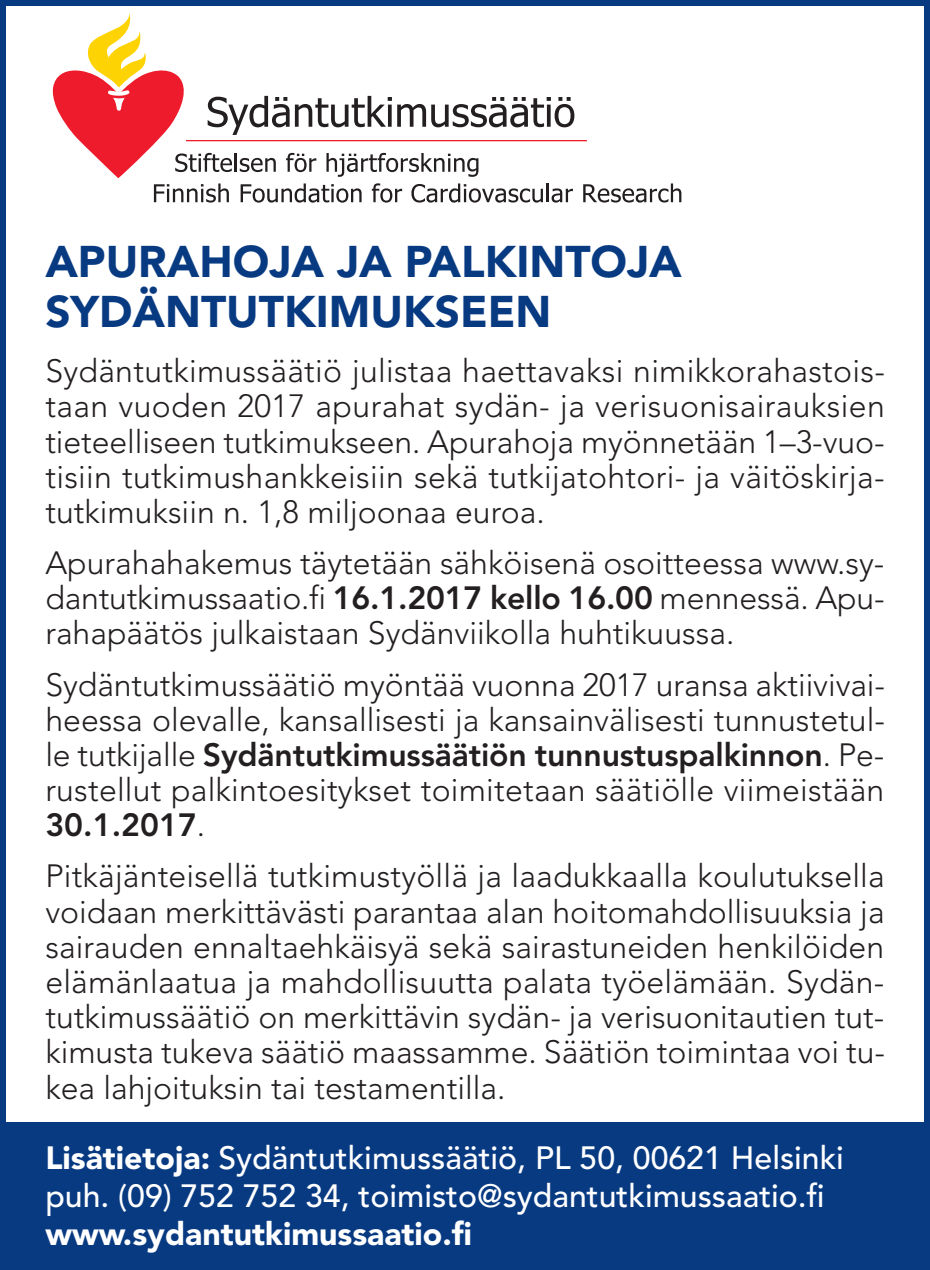
<style>
.page{position:relative;width:930px;height:1270px;background:#fff}
.page>*{position:absolute;margin:0;border:0;box-sizing:border-box;transform-origin:0 0}
.t1{font:900 44px/50px "Avenir";color:#083a82}
.t2{font:300 32px/35.2px "Avenir";color:#231f20;text-align:justify}
.t3{font:500 32px/38px "Avenir";color:#fff}
.t4{font:900 32px "Avenir";color:#fff}
.s1{font-weight:800}
.s2{font-weight:900}
</style>
<div class="page">
<div style="left:0;top:1123px;width:930px;height:147px;background:#083a82"></div>
<div style="left:0;top:0;width:930px;height:1270px;border:6px solid #083a82"></div>
<svg style="left:583px;top:183px;width:98px;height:20px"></svg>
<svg style="left:53px;top:13px;width:521px;height:190px"></svg>
<hr style="left:186px;top:140px;width:401px;height:1px;background:#ee1b2c">
<h1 class="t1" style="left:45px;top:236px;width:638px">APURAHOJA JA PALKINTOJA<br>SYDÄNTUTKIMUKSEEN</h1>
<p class="t2" style="left:45px;top:354px;width:841px">Sydäntutkimussäätiö julistaa haettavaksi nimikkorahastois&shy;taan vuoden 2017 apurahat sydän- ja verisuonisairauksien tieteelliseen tutkimukseen. Apurahoja myönnetään 1–3-vuo&shy;tisiin tutkimushankkeisiin sekä tutkijatohtori- ja väitöskirja&shy;tutkimuksiin n. 1,8 miljoonaa euroa.</p>
<p class="t2" style="left:45px;top:545px;width:841px">Apurahahakemus täytetään sähköisenä osoitteessa www.sy&shy;dantutkimussaatio.fi <span class="s1">16.1.2017 kello 16.00</span> mennessä. Apu&shy;rahapäätös julkaistaan Sydänviikolla huhtikuussa.</p>
<p class="t2" style="left:45px;top:667px;width:841px">Sydäntutkimussäätiö myöntää vuonna 2017 uransa aktiivivai&shy;heessa olevalle, kansallisesti ja kansainvälisesti tunnustetul&shy;le tutkijalle <span class="s1">Sydäntutkimussäätiön tunnustuspalkinnon</span>. Pe&shy;rustellut palkintoesitykset toimitetaan säätiölle viimeistään <span class="s1">30.1.2017</span>.</p>
<p class="t2" style="left:45px;top:859px;width:841px">Pitkäjänteisellä tutkimustyöllä ja laadukkaalla koulutuksella voidaan merkittävästi parantaa alan hoitomahdollisuuksia ja sairauden ennaltaehkäisyä sekä sairastuneiden henkilöiden elämänlaatua ja mahdollisuutta palata työelämään. Sydän&shy;tutkimussäätiö on merkittävin sydän- ja verisuonitautien tut&shy;kimusta tukeva säätiö maassamme. Säätiön toimintaa voi tu&shy;kea lahjoituksin tai testamentilla.</p>
<p class="t3" style="left:45px;top:1139px;width:800px"><span class="s2">Lisätietoja:</span> Sydäntutkimussäätiö, PL 50, 00621 Helsinki puh. (09) 752 752 34, toimisto@sydantutkimussaatio.fi</p>
<p class="t4" style="left:45px;top:1214px;width:428px">www.sydantutkimussaatio.fi</p>
</div>
